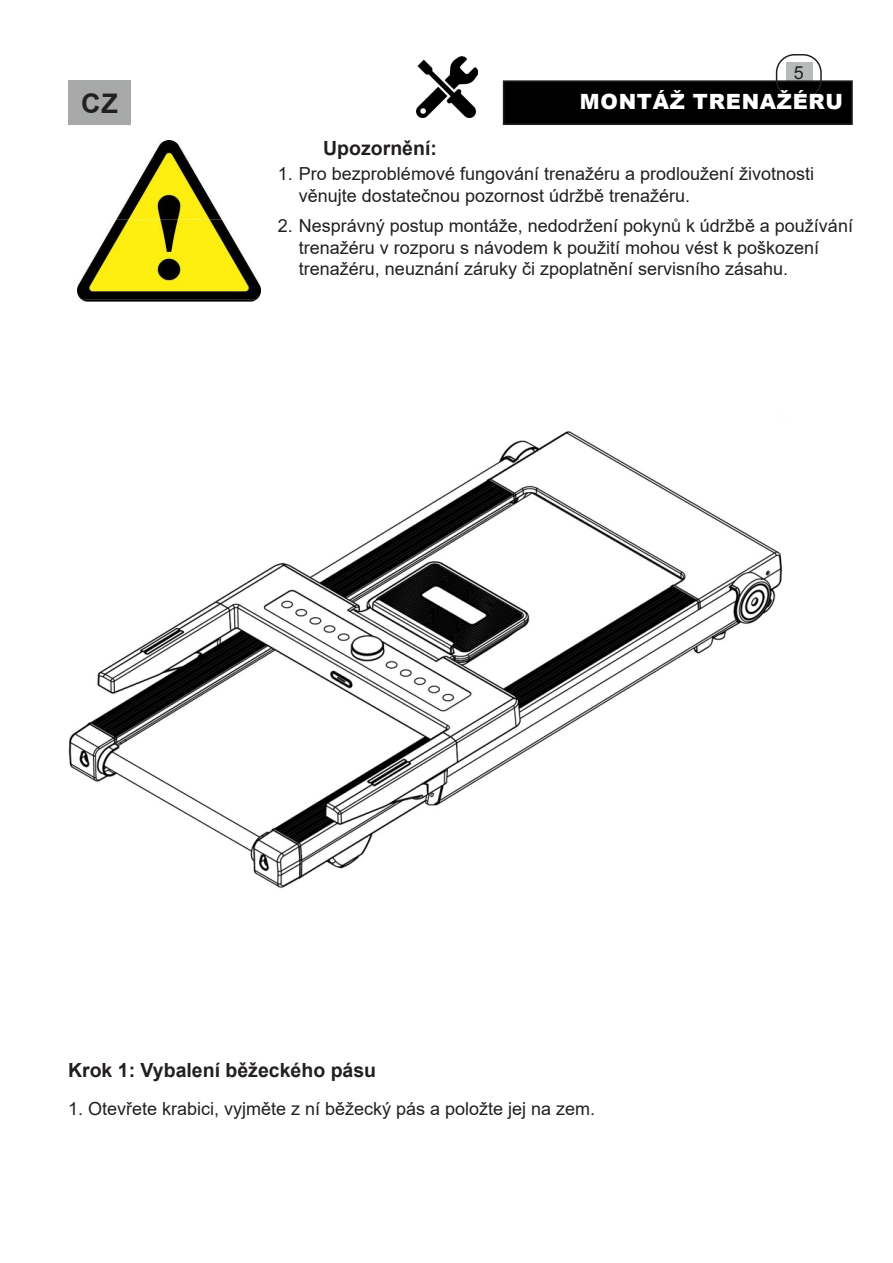
<style>
.page{position:relative;width:893px;height:1263px;background:#fff}
.page>*{position:absolute;margin:0;border:0;box-sizing:border-box;transform-origin:0 0}
.t1{font:700 27px "Arial";color:#231f20}
.t2{font:900 21px "Arial";letter-spacing:.035em;color:#fff}
.Ztucneni{font:700 19.5px "Arial";color:#231f20}
.Text{font:18px/21.6px "Arial";color:#231f20}
</style>
<div class="page">
<div style="left:786px;top:62px;width:26px;height:21px;background:#b7baba"></div>
<div style="left:504px;top:81px;width:348px;height:43px;background:#000"></div>
<div style="left:503px;top:80px;width:350px;height:45px;border:2px solid #231f20"></div>
<div style="left:776px;top:54px;width:46px;height:45px;border:2px solid #231f20;border-radius:18px"></div>
<img style="left:417px;top:56px;width:61px;height:61px">
<div style="left:68px;top:80px;width:63px;height:45px;background:#a7a9a9"></div>
<img style="left:77px;top:140px;width:183px;height:162px">
<img style="left:68px;top:431px;width:715px;height:458px">
<p class="Text" style="left:794px;top:61px;width:12px">5</p>
<h1 class="t1" style="left:81px;top:84px;width:38px">CZ</h1>
<p class="t2" style="left:580px;top:87px;width:264px">MONTÁŽ TRENAŽÉRU</p>
<p class="Ztucneni" style="left:323px;top:134px;width:115px">Upozornění:</p>
<p class="Text" style="left:299px;top:163px;width:517px;text-indent:-21px">1. Pro bezproblémové fungování trenažéru a prodloužení životnosti věnujte dostatečnou pozornost údržbě trenažéru.</p>
<p class="Text" style="left:299px;top:215px;width:556px;text-indent:-21px">2. Nesprávný postup montáže, nedodržení pokynů k údržbě a používání trenažéru v rozporu s návodem k použití mohou vést k poškození trenažéru, neuznání záruky či zpoplatnění servisního zásahu.</p>
<p class="Ztucneni" style="left:68px;top:1057px;width:310px">Krok 1: Vybalení běžeckého pásu</p>
<p class="Text" style="left:68px;top:1097px;width:529px">1. Otevřete krabici, vyjměte z ní běžecký pás a položte jej na zem.</p>
</div>
